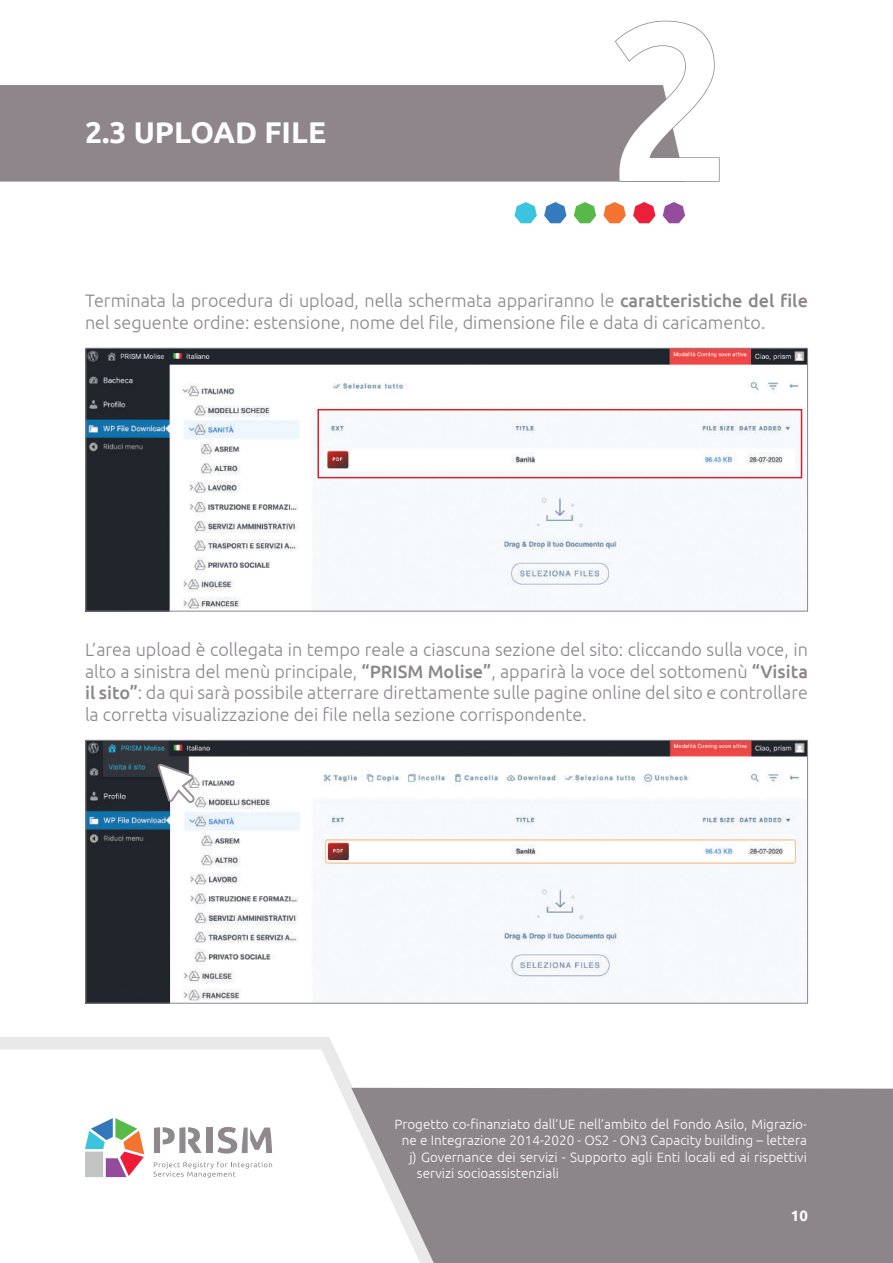
<style>
.page{position:relative;width:893px;height:1263px;background:#fff}
.page>*{position:absolute;margin:0;border:0;box-sizing:border-box;transform-origin:0 0}
.t1{font:500 225px "Ubuntu";color:#fff}
.t2{font:700 30px "Ubuntu";color:#fff}
.t3{font:300 18px/21.6px "Ubuntu";color:#8c868b}
.t4{font:700 15px "Ubuntu";color:#fff}
.t5{font:300 13.5px "Ubuntu";color:#fff}
.s1{font-weight:500}
</style>
<div class="page">
<div style="left:0;top:85px;width:614px;height:97px;background:#8e868b"></div>
<svg style="left:0;top:1037px;width:430px;height:141px"></svg>
<svg style="left:351px;top:1088px;width:542px;height:175px;fill:#8c868b"></svg>
<svg style="left:614px;top:20px;width:106px;height:162px"></svg>
<svg style="left:514px;top:202px;width:23px;height:21px"></svg>
<svg style="left:544px;top:202px;width:22px;height:21px"></svg>
<svg style="left:574px;top:202px;width:22px;height:21px"></svg>
<svg style="left:603px;top:202px;width:23px;height:21px"></svg>
<svg style="left:633px;top:202px;width:22px;height:21px"></svg>
<svg style="left:663px;top:202px;width:22px;height:21px"></svg>
<img style="left:87px;top:350px;width:719px;height:259px">
<div style="left:85px;top:348px;width:723px;height:263px;border:1px solid #8c868b"></div>
<img style="left:87px;top:742px;width:719px;height:259px">
<div style="left:85px;top:740px;width:723px;height:263px;border:1px solid #8c868b"></div>
<div style="left:317px;top:409px;width:485px;height:69px;border:2px solid #d1232a"></div>
<svg style="left:158px;top:763px;width:37px;height:40px"></svg>
<h2 class="t2" style="left:85px;top:115px;width:243px">2.3 UPLOAD FILE</h2>
<h1 class="t1" style="left:606px;top:-41px;width:129px">2</h1>
<p class="t3" style="left:85px;top:290px;width:724px">Terminata la procedura di upload, nella schermata appariranno le <span class="s1">caratteristiche del file </span>nel seguente ordine: estensione, nome del file, dimensione file e data di caricamento.</p>
<p class="t3" style="left:85px;top:638px;width:724px;text-align:justify">L’area upload è collegata in tempo reale a ciascuna sezione del sito: cliccando sulla voce, in alto a sinistra del menù principale, <span class="s1">“PRISM Molise”</span>, apparirà la voce del sottomenù <span class="s1">“Visita il sito”</span>: da qui sarà possibile atterrare direttamente sulle pagine online del sito e controllare la corretta visualizzazione dei file nella sezione corrispondente.</p>
<p class="t5" style="left:394px;top:1116px;width:414px">Progetto co-finanziato dall’UE nell’ambito del Fondo Asilo, Migrazio-</p>
<p class="t5" style="left:402px;top:1132px;width:407px">ne e Integrazione 2014-2020 - OS2 - ON3 Capacity building – lettera</p>
<p class="t5" style="left:409px;top:1149px;width:399px">j) Governance dei servizi - Supporto agli Enti locali ed ai rispettivi</p>
<p class="t5" style="left:417px;top:1165px;width:144px">servizi socioassistenziali</p>
<p class="t4" style="left:791px;top:1207px;width:19px">10</p>
</div>
